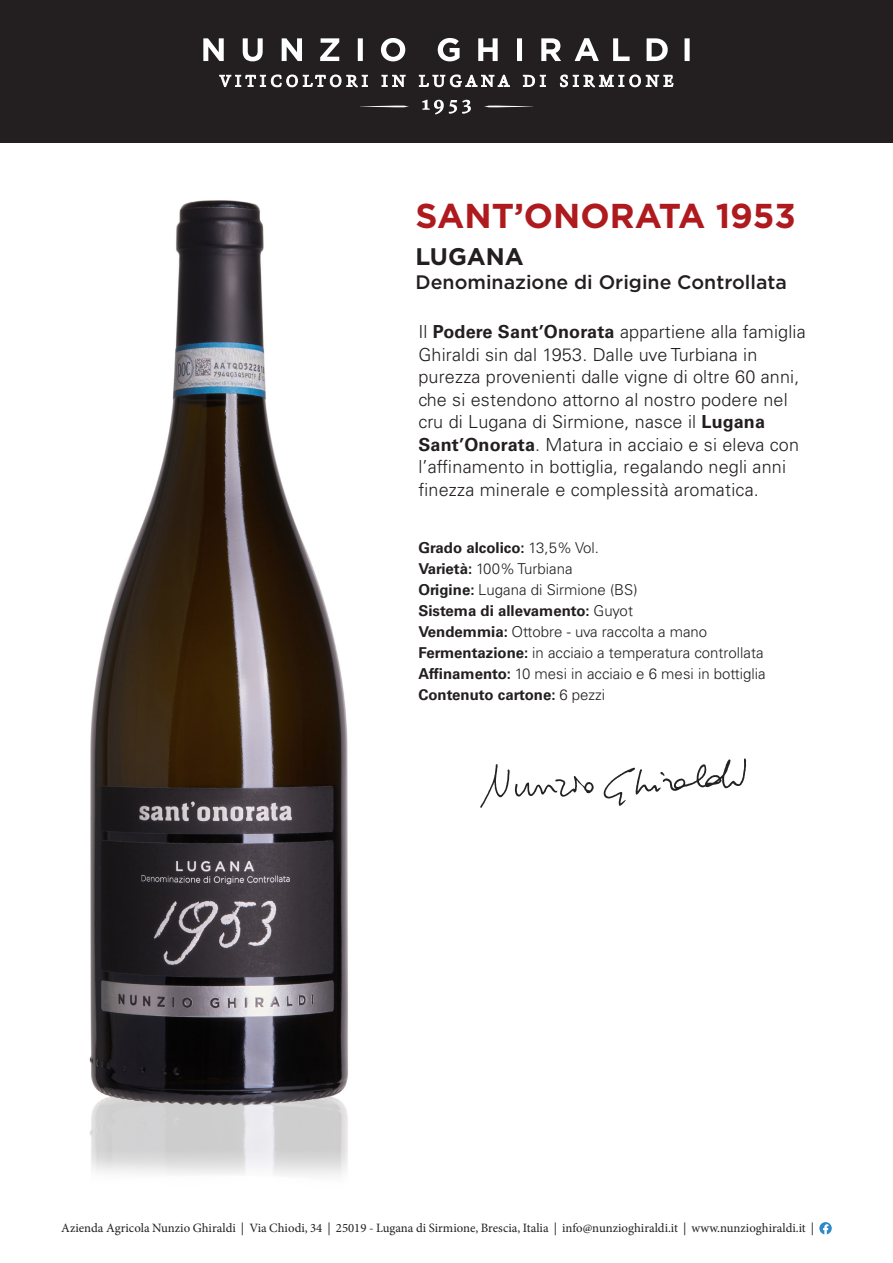
<style>
.page{position:relative;width:893px;height:1263px;background:#fff}
.page>*{position:absolute;margin:0;border:0;box-sizing:border-box;transform-origin:0 0}
.t1{font:700 34.5px "Gotham";color:#ae1a1e}
.t2{font:700 24px "Gotham";color:#231f20}
.t3{font:500 19.5px "Gotham";color:#231f20}
.t4{font:300 18px/22.5px "Univers LT Std";letter-spacing:.01em;color:#231f20}
.t5{font:300 15px "Univers LT Std";color:#231f20}
.t6{font:700 15px "Univers LT Std";color:#231f20}
.t7{font:12.75px "Minion Pro";color:#231f20}
.s1{font-weight:700}
.s2{font-weight:300}
</style>
<div class="page">
<img style="left:89px;top:200px;width:259px;height:976px">
<div style="left:0;top:0;width:893px;height:142px;background:#231f20"></div>
<svg style="left:203px;top:38px;width:487px;height:23px"></svg>
<svg style="left:219px;top:74px;width:455px;height:41px"></svg>
<svg style="left:480px;top:764px;width:114px;height:44px"></svg>
<svg style="left:604px;top:758px;width:142px;height:48px"></svg>
<svg style="left:819px;top:1222px;width:13px;height:12px"></svg>
<p class="t1" style="left:416px;top:196px;width:382px">SANT’ONORATA 1953</p>
<p class="t2" style="left:416px;top:242px;width:110px">LUGANA</p>
<p class="t3" style="left:416px;top:269px;width:373px">Denominazione di Origine Controllata</p>
<p class="t4" style="left:418px;top:321px;width:389px">Il <span class="s1">Podere Sant’Onorata</span> appartiene alla famiglia Ghiraldi sin dal 1953. Dalle uve Turbiana in purezza provenienti dalle vigne di oltre 60 anni, che si estendono attorno al nostro podere nel cru di Lugana di Sirmione, nasce il <span class="s1">Lugana Sant’Onorata</span>. Matura in acciaio e si eleva con l’affinamento in bottiglia, regalando negli anni finezza minerale e complessità aromatica.</p>
<p class="t6" style="left:418px;top:539px;width:182px">Grado alcolico: <span class="s2">13,5% Vol.</span></p>
<p class="t5" style="left:418px;top:560px;width:156px"><span class="s1">Varietà:</span> 100% Turbiana</p>
<p class="t5" style="left:418px;top:581px;width:221px"><span class="s1">Origine:</span> Lugana di Sirmione (BS)</p>
<p class="t6" style="left:418px;top:602px;width:216px">Sistema di allevamento: <span class="s2">Guyot</span></p>
<p class="t5" style="left:418px;top:623px;width:290px"><span class="s1">Vendemmia:</span> Ottobre - uva raccolta a mano</p>
<p class="t5" style="left:418px;top:644px;width:347px"><span class="s1">Fermentazione:</span> in acciaio a temperatura controllata</p>
<p class="t5" style="left:418px;top:665px;width:349px"><span class="s1">Affinamento:</span> 10 mesi in acciaio e 6 mesi in bottiglia</p>
<p class="t6" style="left:418px;top:686px;width:188px">Contenuto cartone: <span class="s2">6 pezzi</span></p>
<p class="t7" style="left:61px;top:1220px;width:755px">Azienda Agricola Nunzio Ghiraldi | Via Chiodi, 34 | 25019 - Lugana di Sirmione, Brescia, Italia | info@nunzioghiraldi.it | www.nunzioghiraldi.it |</p>
</div>
